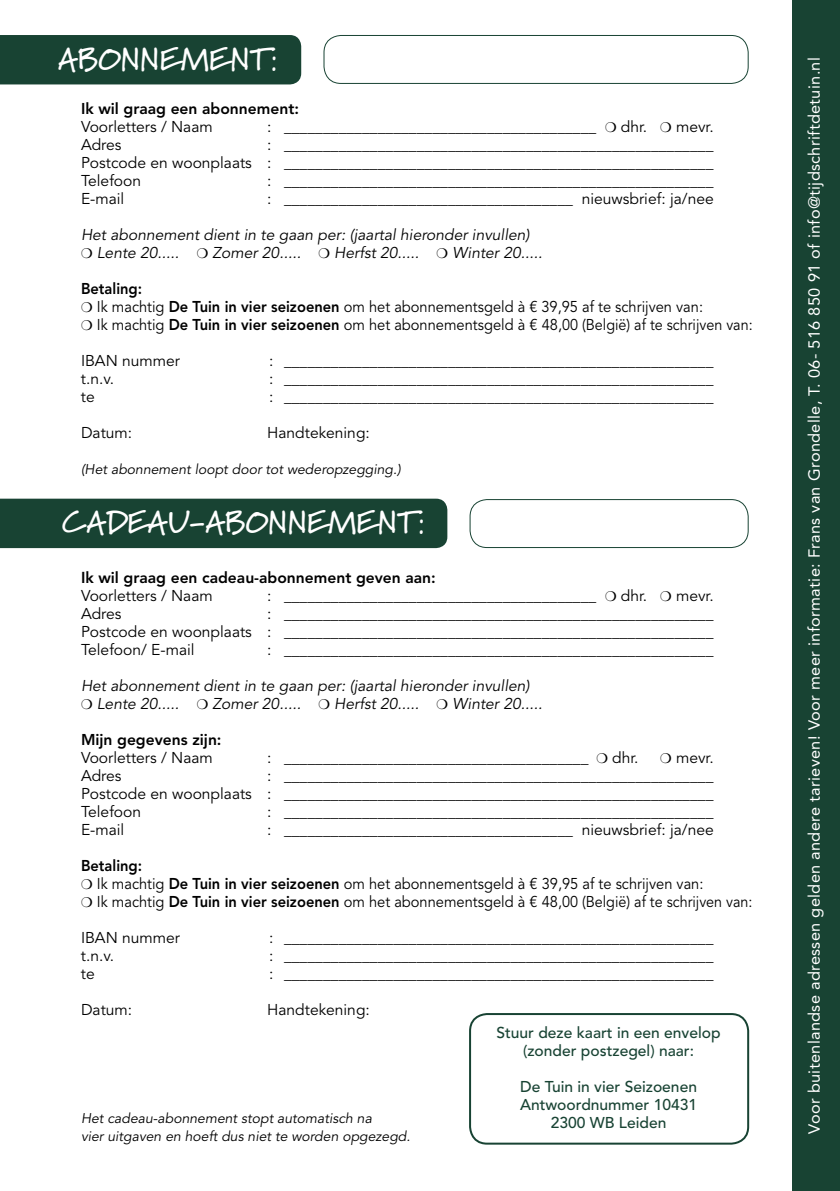
<style>
.page{position:relative;width:840px;height:1191px;background:#fff}
.page>*{position:absolute;margin:0;border:0;box-sizing:border-box;transform-origin:0 0}
.t1{font:700 32px "Marydale";color:#fff}
.t2{font:16px "Avenir LT Std";letter-spacing:.02em;color:#fff}
.t3{font:15.6px/18px "Avenir LT Std";color:#000;text-align:justify}
.t4{font:15.6px/18px "Avenir LT Std";color:#000;scale:.94 1}
.t5{font:italic 15.6px/18px "Avenir LT Std";color:#000}
.t6{font:500 15.6px/18px "Avenir LT Std";color:#184333;text-align:center}
.t7{font:800 15.6px/18px "Avenir LT Std";color:#000}
.t8{font:italic 14px/18px "Avenir LT Std";color:#000}
.s1{font-weight:800}
.s2{font-size:15.8px}
.s3{font-weight:400}
</style>
<div class="page">
<div style="left:0;top:498px;width:447px;height:50px;background:#184333"></div>
<div style="left:0;top:35px;width:301px;height:49px;background:#184333"></div>
<div style="left:792px;top:0;width:47px;height:1191px;background:#184333"></div>
<div style="left:323px;top:35px;width:425px;height:49px;border:1px solid #184333;border-radius:17px"></div>
<div style="left:469px;top:499px;width:279px;height:49px;border:1px solid #184333;border-radius:17px"></div>
<div style="left:469px;top:1013px;width:279px;height:131px;border:2px solid #184333;border-radius:17px"></div>
<h1 class="t1" style="left:58px;top:40px;width:222px">ABONNEMENT:</h1>
<p class="t7" style="left:81px;top:100px;width:219px">Ik wil graag een abonnement:</p>
<p class="t3" style="left:81px;top:118px;width:133px">Voorletters / Naam</p>
<p class="t3" style="left:267px;top:118px;width:448px">: ________________________________________ ❍ dhr. ❍ mevr.</p>
<p class="t3" style="left:81px;top:136px;width:42px">Adres</p>
<p class="t3" style="left:81px;top:136px;width:633px;text-indent:186px">: _______________________________________________________ Postcode en woonplaats : _______________________________________________________ Telefoon</p>
<p class="t3" style="left:267px;top:172px;width:447px">: _______________________________________________________</p>
<p class="t3" style="left:81px;top:190px;width:45px">E-mail</p>
<p class="t3" style="left:267px;top:190px;width:448px">: _____________________________________ nieuwsbrief: ja/nee</p>
<p class="t5" style="left:81px;top:226px;width:462px">Het abonnement dient in te gaan per: (jaartal hieronder invullen) ❍ Lente 20..... ❍ Zomer 20..... ❍ Herfst 20..... ❍ Winter 20.....</p>
<p class="t4" style="left:81px;top:280px;width:715px"><span class="s1">Betaling:<br></span>❍ Ik machtig <span class="s1">De Tuin in vier seizoenen</span> om het abonnementsgeld à € 39,95 af te schrijven van:<br>❍ Ik machtig <span class="s1">De Tuin in vier seizoenen</span> om het abonnementsgeld à € 48,00 (België) af te schrijven van:</p>
<p class="t3" style="left:81px;top:352px;width:100px">IBAN nummer</p>
<p class="t3" style="left:269px;top:352px;width:445px">: _______________________________________________________</p>
<p class="t3" style="left:81px;top:370px;width:35px">t.n.v.</p>
<p class="t3" style="left:269px;top:370px;width:445px">: _______________________________________________________</p>
<p class="t3" style="left:81px;top:388px;width:15px">te</p>
<p class="t3" style="left:269px;top:388px;width:445px">: _______________________________________________________</p>
<p class="t3" style="left:81px;top:424px;width:53px">Datum:</p>
<p class="t3" style="left:267px;top:424px;width:104px">Handtekening:</p>
<p class="t8" style="left:81px;top:461px;width:321px">(Het abonnement loopt door tot wederopzegging.)</p>
<h1 class="t1" style="left:62px;top:503px;width:364px">CADEAU-ABONNEMENT:</h1>
<p class="t7" style="left:81px;top:568px;width:356px"><span class="s2">I</span>k wil graag een cadeau-abonnement geven aan:<br><span class="s3">Voorletters / Naam</span></p>
<p class="t3" style="left:267px;top:587px;width:448px">: ________________________________________ ❍ dhr. ❍ mevr.</p>
<p class="t3" style="left:81px;top:605px;width:42px">Adres</p>
<p class="t3" style="left:81px;top:605px;width:633px;text-indent:186px">: _______________________________________________________ Postcode en woonplaats : _______________________________________________________ Telefoon/ E-mail</p>
<p class="t3" style="left:267px;top:641px;width:447px">: _______________________________________________________</p>
<p class="t5" style="left:81px;top:677px;width:462px">Het abonnement dient in te gaan per: (jaartal hieronder invullen) ❍ Lente 20..... ❍ Zomer 20..... ❍ Herfst 20..... ❍ Winter 20.....</p>
<p class="t7" style="left:81px;top:730px;width:142px">Mijn gegevens zijn:</p>
<p class="t3" style="left:81px;top:749px;width:133px">Voorletters / Naam</p>
<p class="t3" style="left:267px;top:749px;width:372px">: _______________________________________ ❍ dhr.</p>
<p class="t3" style="left:660px;top:749px;width:55px">❍ mevr.</p>
<p class="t3" style="left:81px;top:767px;width:42px">Adres</p>
<p class="t3" style="left:81px;top:767px;width:633px;text-indent:186px">: _______________________________________________________ Postcode en woonplaats : _______________________________________________________ Telefoon</p>
<p class="t3" style="left:267px;top:803px;width:447px">: _______________________________________________________</p>
<p class="t3" style="left:81px;top:821px;width:45px">E-mail</p>
<p class="t3" style="left:267px;top:821px;width:448px">: _____________________________________ nieuwsbrief: ja/nee</p>
<p class="t4" style="left:81px;top:857px;width:715px"><span class="s1">Betaling:<br></span>❍ Ik machtig <span class="s1">De Tuin in vier seizoenen</span> om het abonnementsgeld à € 39,95 af te schrijven van:<br>❍ Ik machtig <span class="s1">De Tuin in vier seizoenen</span> om het abonnementsgeld à € 48,00 (België) af te schrijven van:</p>
<p class="t3" style="left:81px;top:929px;width:100px">IBAN nummer</p>
<p class="t3" style="left:269px;top:929px;width:445px">: _______________________________________________________</p>
<p class="t3" style="left:81px;top:947px;width:35px">t.n.v.</p>
<p class="t3" style="left:269px;top:947px;width:445px">: _______________________________________________________</p>
<p class="t3" style="left:81px;top:965px;width:15px">te</p>
<p class="t3" style="left:269px;top:965px;width:445px">: _______________________________________________________</p>
<p class="t3" style="left:81px;top:1001px;width:53px">Datum:</p>
<p class="t3" style="left:267px;top:1001px;width:104px">Handtekening:</p>
<p class="t8" style="left:81px;top:1109px;width:331px">Het cadeau-abonnement stopt automatisch na<br>vier uitgaven en hoeft dus niet te worden opgezegd.</p>
<p class="t6" style="left:496px;top:1024px;width:225px">Stuur deze kaart in een envelop (zonder postzegel) naar:</p>
<p class="t6" style="left:519px;top:1078px;width:178px">De Tuin in vier Seizoenen<br>Antwoordnummer 10431<br>2300 WB Leiden</p>
<p class="t2" style="left:804px;top:1133px;width:1077px;rotate:-90deg">Voor buitenlandse adressen gelden andere tarieven! Voor meer informatie: Frans van Grondelle, T. 06- 516 850 91 of info@tijdschriftdetuin.nl</p>
</div>
